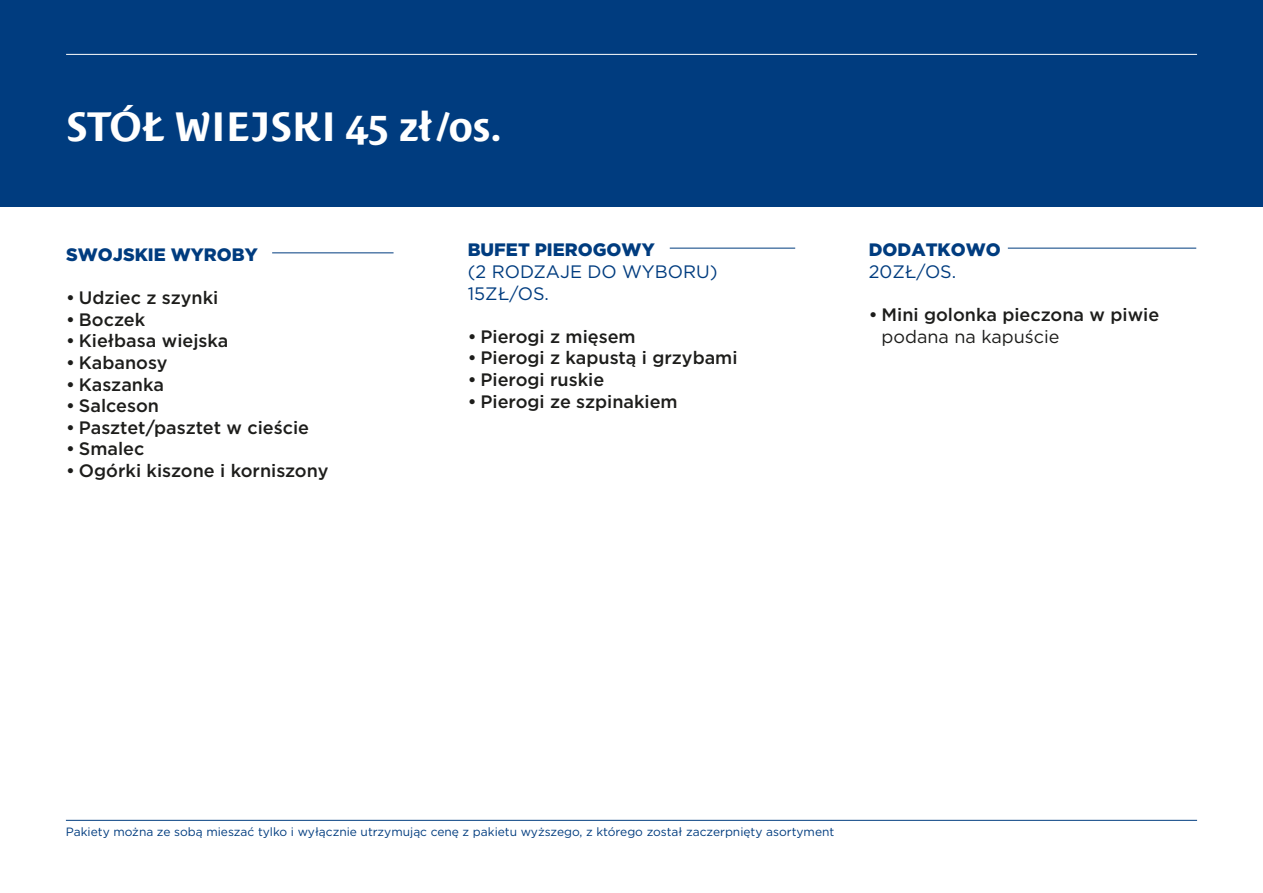
<style>
.page{position:relative;width:1263px;height:893px;background:#fff}
.page>*{position:absolute;margin:0;border:0;box-sizing:border-box;transform-origin:0 0}
.t1{font:700 40.5px "Costa Std";color:#fff}
.t2{font:500 18px "Gotham";color:#1d1d1b}
.t3{font:900 18px "Gotham";color:#003c7f}
.t4{font:18px/21.6px "Gotham";color:#003c7f}
.t5{font:18px "Gotham";color:#1d1d1b}
.t6{font:12px "Gotham";color:#003c7f}
</style>
<div class="page">
<hr style="left:66px;top:820px;width:1131px;height:1px;background:#003c7f">
<div style="left:0;top:0;width:1263px;height:207px;background:#003c7f"></div>
<hr style="left:66px;top:54px;width:1131px;height:1px;background:#fff">
<hr style="left:670px;top:248px;width:125px;height:1px;background:#003c7f">
<hr style="left:272px;top:252px;width:122px;height:1px;background:#003c7f">
<hr style="left:1008px;top:248px;width:188px;height:1px;background:#003c7f">
<h1 class="t1" style="left:66px;top:103px;width:437px">STÓŁ WIEJSKI 45 zł/os.</h1>
<p class="t3" style="left:66px;top:242px;width:193px">SWOJSKIE WYROBY</p>
<p class="t2" style="left:66px;top:286px;width:154px">• Udziec z szynki</p>
<p class="t2" style="left:66px;top:308px;width:81px">• Boczek</p>
<p class="t2" style="left:66px;top:329px;width:164px">• Kiełbasa wiejska</p>
<p class="t2" style="left:66px;top:351px;width:103px">• Kabanosy</p>
<p class="t2" style="left:66px;top:372px;width:99px">• Kaszanka</p>
<p class="t2" style="left:66px;top:394px;width:94px">• Salceson</p>
<p class="t2" style="left:66px;top:416px;width:244px">• Pasztet/pasztet w cieście</p>
<p class="t2" style="left:66px;top:437px;width:80px">• Smalec</p>
<p class="t2" style="left:66px;top:459px;width:264px">• Ogórki kiszone i korniszony</p>
<p class="t3" style="left:468px;top:238px;width:188px">BUFET PIEROGOWY</p>
<p class="t4" style="left:468px;top:260px;width:251px">(2 RODZAJE DO WYBORU)<br>15ZŁ/OS.</p>
<p class="t2" style="left:468px;top:325px;width:169px">• Pierogi z mięsem</p>
<p class="t2" style="left:468px;top:346px;width:271px">• Pierogi z kapustą i grzybami</p>
<p class="t2" style="left:468px;top:368px;width:138px">• Pierogi ruskie</p>
<p class="t2" style="left:468px;top:389px;width:211px">• Pierogi ze szpinakiem</p>
<p class="t3" style="left:869px;top:238px;width:133px">DODATKOWO</p>
<p class="t4" style="left:869px;top:260px;width:89px">20ZŁ/OS.</p>
<p class="t2" style="left:869px;top:303px;width:292px">• Mini golonka pieczona w piwie</p>
<p class="t5" style="left:881px;top:325px;width:179px">podana na kapuście</p>
<p class="t6" style="left:66px;top:824px;width:770px">Pakiety można ze sobą mieszać tylko i wyłącznie utrzymując cenę z pakietu wyższego, z którego został zaczerpnięty asortyment</p>
</div>
